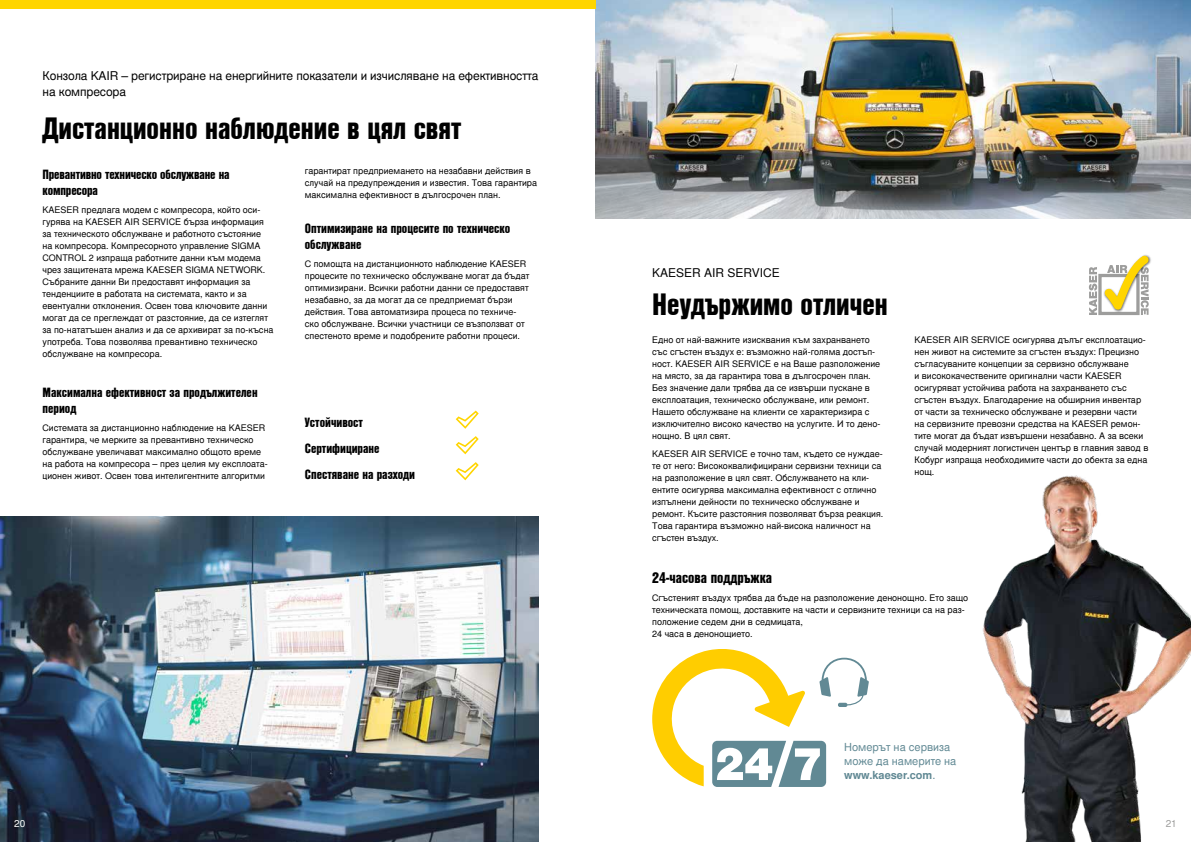
<style>
.page{position:relative;width:1191px;height:842px;background:#fff}
.page>*{position:absolute;margin:0;border:0;box-sizing:border-box;transform-origin:0 0}
.t1{font:30px "Nimbus San L Bla Con";color:#000}
.t2{font:15px "Nimbus San L Bla Con";color:#000}
.t3{font:13px/16px "Nimbus San L Bla Con";color:#000}
.t4{font:12px/16px "Nimbus San L";letter-spacing:-.01em;color:#000}
.t5{font:11px/14px "Nimbus San L";color:#618994}
.t6{font:10px "Nimbus San L";color:#fff}
.t7{font:10px "Nimbus San L";color:#9d9d9c}
.t8{font:9px/12px "Nimbus San L";color:#000}
.s1{font-weight:700}
</style>
<div class="page">
<img style="left:982px;top:475px;width:209px;height:367px">
<img style="left:595px;top:0;width:596px;height:219px">
<div style="left:1098px;top:274px;width:41px;height:41px;border:3px solid #9d9d9c"></div>
<svg style="left:1089px;top:267px;width:8px;height:48px"></svg>
<img style="left:1102px;top:256px;width:49px;height:58px">
<svg style="left:1104px;top:255px;width:45px;height:60px"></svg>
<img style="left:0;top:516px;width:539px;height:326px">
<svg style="left:652px;top:649px;width:217px;height:138px"></svg>
<div style="left:0;top:0;width:595px;height:9px;background:#ffd500"></div>
<svg style="left:456px;top:411px;width:23px;height:18px"></svg>
<svg style="left:456px;top:436px;width:23px;height:18px"></svg>
<svg style="left:456px;top:462px;width:23px;height:18px"></svg>
<h3 class="t4" style="left:43px;top:68px;width:497px">Конзола KAIR – регистриране на енергийните показатели и изчисляване на ефективността на компресора</h3>
<h1 class="t1" style="left:43px;top:105px;width:420px">Дистанционно наблюдение в цял свят</h1>
<h3 class="t3" style="left:43px;top:166px;width:188px">Превантивно техническо обслужване на компресора</h3>
<p class="t8" style="left:43px;top:204px;width:233px">KAESER предлага модем с компресора, който оси&shy;гурява на KAESER AIR SERVICE бърза информация за техническото обслужване и работното състояние<br>на компресора. Компресорното управление SIGMA CONTROL 2 изпраща работните данни към модема чрез защитената мрежа KAESER SIGMA NETWORK.<br>Събраните данни Ви предоставят информация за тенденциите в работата на системата, както и за евентуални отклонения. Освен това ключовите данни могат да се преглеждат от разстояние, да се изтеглят за по-нататъшен анализ и да се архивират за по-късна употреба. Това позволява превантивно техническо обслужване на компресора.</p>
<h3 class="t3" style="left:43px;top:384px;width:217px">Максимална ефективност за продължителен период</h3>
<p class="t8" style="left:43px;top:422px;width:227px">Системата за дистанционно наблюдение на KAESER гарантира, че мерките за превантивно техническо обслужване увеличават максимално общото време на работа на компресора – през целия му експлоата&shy;ционен живот. Освен това интелигентните алгоритми</p>
<p class="t8" style="left:305px;top:165px;width:234px">гарантират предприемането на незабавни действия в случай на предупреждения и известия. Това гарантира максимална ефективност в дългосрочен план.</p>
<h3 class="t3" style="left:305px;top:220px;width:207px">Оптимизиране на процесите по техническо обслужване</h3>
<p class="t8" style="left:305px;top:258px;width:226px">С помощта на дистанционното наблюдение KAESER процесите по техническо обслужване могат да бъдат оптимизирани. Всички работни данни се предоставят незабавно, за да могат да се предприемат бързи действия. Това автоматизира процеса по техниче&shy;ско обслужване. Всички участници се възползват от спестеното време и подобрените работни процеси.</p>
<h3 class="t3" style="left:305px;top:409px;width:112px;line-height:26px">Устойчивост<br>Сертифициране<br>Спестяване на разходи</h3>
<h3 class="t4" style="left:652px;top:265px;width:129px">KAESER AIR SERVICE</h3>
<h1 class="t1" style="left:652px;top:281px;width:237px">Неудържимо отличен</h1>
<p class="t8" style="left:652px;top:334px;width:230px">Едно от най-важните изисквания към захранването със сгъстен въздух е: възможно най-голяма достъп&shy;ност. KAESER AIR SERVICE е на Ваше разположение на място, за да гарантира това в дългосрочен план.<br>Без значение дали трябва да се извърши пускане в експлоатация, техническо обслужване, или ремонт.<br>Нашето обслужване на клиенти се характеризира с изключително високо качество на услугите. И то дено&shy;нощно. В цял свят.</p>
<p class="t8" style="left:652px;top:448px;width:233px">KAESER AIR SERVICE е точно там, където се нуждае&shy;те от него: Висококвалифицирани сервизни техници са на разположение в цял свят. Обслужването на кли&shy;ентите осигурява максимална ефективност с отлично изпълнени дейности по техническо обслужване и ремонт. Късите разстояния позволяват бърза реакция.<br>Това гарантира възможно най-висока наличност на сгъстен въздух.</p>
<p class="t8" style="left:914px;top:334px;width:235px">KAESER AIR SERVICE осигурява дълъг експлоатацио&shy;нен живот на системите за сгъстен въздух: Прецизно съгласуваните концепции за сервизно обслужване<br>и висококачествените оригинални части KAESER осигуряват устойчива работа на захранването със сгъстен въздух. Благодарение на обширния инвентар от части за техническо обслужване и резервни части на сервизните превозни средства на KAESER ремон&shy;тите могат да бъдат извършени незабавно. А за всеки случай модерният логистичен център в главния завод в Кобург изпраща необходимите части до обекта за една нощ.</p>
<h2 class="t2" style="left:652px;top:566px;width:121px">24-часова поддръжка</h2>
<p class="t8" style="left:652px;top:592px;width:317px">Сгъстеният въздух трябва да бъде на разположение денонощно. Ето защо техническата помощ, доставките на части и сервизните техници са на раз&shy;положение седем дни в седмицата,<br>24 часа в денонощието.</p>
<p class="t5" style="left:844px;top:740px;width:114px">Номерът на сервиза може да намерите на <span class="s1">www.kaeser.com</span>.</p>
<p class="t6" style="left:14px;top:817px;width:13px">20</p>
<p class="t7" style="left:1165px;top:817px;width:13px">21</p>
</div>
